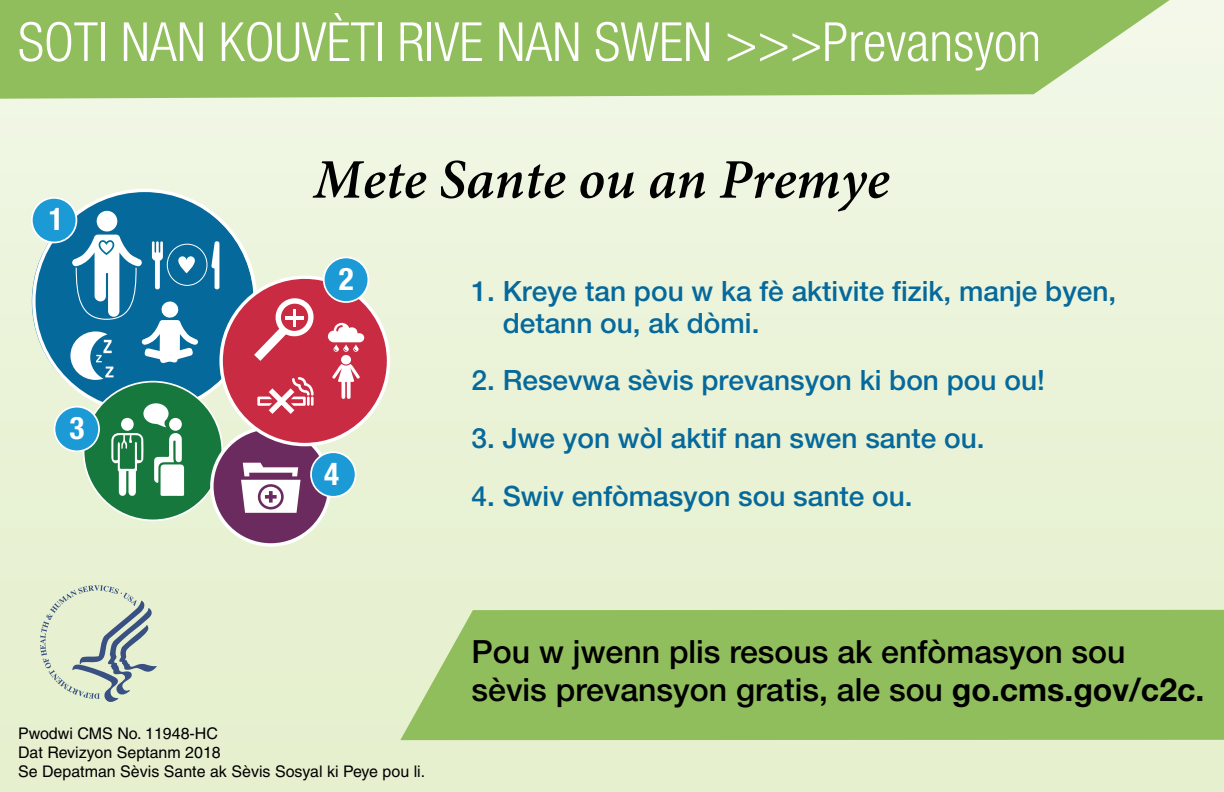
<style>
.page{position:relative;width:1224px;height:792px;background:#eaf3d7}
.page>*{position:absolute;margin:0;border:0;box-sizing:border-box;transform-origin:0 0}
.t1{font:italic 600 56px "Minion Pro";color:#000}
.t2{font:300 condensed 54px "Helvetica Neue";color:#fff}
.t3{font:500 32px/38.4px "Helvetica Neue";color:#000}
.t4{font:700 condensed 31.2px "Helvetica Neue LT Std";color:#fff}
.t5{font:500 28px/32px "Helvetica Neue LT Std";color:#06699b}
.t6{font:16px/19.2px "Helvetica";color:#000}
.s1{font-weight:700}
</style>
<div class="page">
<svg style="left:0;top:0;width:1170px;height:99px;fill:#91be5c"></svg>
<div style="left:32px;top:190px;width:222px;height:222px;background:#06699b;border-radius:50%"></div>
<div style="left:84px;top:382px;width:138px;height:138px;background:#16783c;border-radius:50%"></div>
<div style="left:212px;top:428px;width:118px;height:117px;background:#6c2b5e;border-radius:50%"></div>
<div style="left:221px;top:277px;width:168px;height:168px;background:#c92b42;border-radius:50%"></div>
<div style="left:32px;top:198px;width:44px;height:44px;background:#1c9ad6;border-radius:50%"></div>
<div style="left:31px;top:197px;width:46px;height:46px;border:2px solid #fff;border-radius:50%"></div>
<div style="left:324px;top:257px;width:44px;height:45px;background:#1c9ad6;border-radius:50%"></div>
<div style="left:323px;top:257px;width:46px;height:46px;border:2px solid #fff;border-radius:50%"></div>
<div style="left:54px;top:407px;width:45px;height:44px;background:#1c9ad6;border-radius:50%"></div>
<div style="left:54px;top:406px;width:46px;height:46px;border:2px solid #fff;border-radius:50%"></div>
<div style="left:311px;top:452px;width:45px;height:45px;background:#1c9ad6;border-radius:50%"></div>
<div style="left:310px;top:451px;width:46px;height:47px;border:2px solid #fff;border-radius:50%"></div>
<div style="left:167px;top:244px;width:40px;height:42px;border:1px solid #fff;border-radius:50%"></div>
<svg style="left:211px;top:241px;width:8px;height:48px"></svg>
<svg style="left:70px;top:210px;width:128px;height:170px"></svg>
<svg style="left:254px;top:292px;width:60px;height:69px"></svg>
<hr style="left:286px;top:316px;width:18px;height:3px;background:#fff">
<svg style="left:332px;top:364px;width:28px;height:35px"></svg>
<div style="left:341px;top:355px;width:10px;height:9px;background:#fff;border-radius:50%"></div>
<svg style="left:328px;top:323px;width:36px;height:29px"></svg>
<svg style="left:257px;top:377px;width:57px;height:37px"></svg>
<svg style="left:111px;top:403px;width:73px;height:93px"></svg>
<svg style="left:241px;top:463px;width:60px;height:50px"></svg>
<svg style="left:40px;top:585px;width:117px;height:117px"></svg>
<div style="left:400px;top:610px;width:824px;height:130px;background:#91be5c"></div>
<h1 class="t2" style="left:18px;top:11px;width:1025px">SOTI NAN KOUVÈTI RIVE NAN SWEN &gt;&gt;&gt;Prevansyon</h1>
<p class="t4" style="left:49px;top:200px;width:16px">1</p>
<p class="t4" style="left:69px;top:409px;width:16px">3</p>
<h2 class="t1" style="left:313px;top:146px;width:578px">Mete Sante ou an Premye</h2>
<p class="t4" style="left:339px;top:260px;width:16px">2</p>
<p class="t4" style="left:324px;top:455px;width:16px">4</p>
<p class="t5" style="left:503px;top:275px;width:615px;text-indent:-31px">1. Kreye tan pou w ka fè aktivite fizik, manje byen, detann ou, ak dòmi.</p>
<p class="t5" style="left:472px;top:364px;width:575px">2. Resevwa sèvis prevansyon ki bon pou ou!</p>
<p class="t5" style="left:472px;top:422px;width:515px">3. Jwe yon wòl aktif nan swen sante ou.</p>
<p class="t5" style="left:472px;top:479px;width:442px">4. Swiv enfòmasyon sou sante ou.</p>
<p class="t3" style="left:472px;top:632px;width:734px">Pou w jwenn plis resous ak enfòmasyon sou sèvis prevansyon gratis, ale sou <span class="s1">go.cms.gov/c2c.</span></p>
<p class="t6" style="left:18px;top:724px;width:409px">Pwodwi CMS No. 11948-HC<br>Dat Revizyon Septanm 2018<br>Se Depatman Sèvis Sante ak Sèvis Sosyal ki Peye pou li.</p>
</div>
